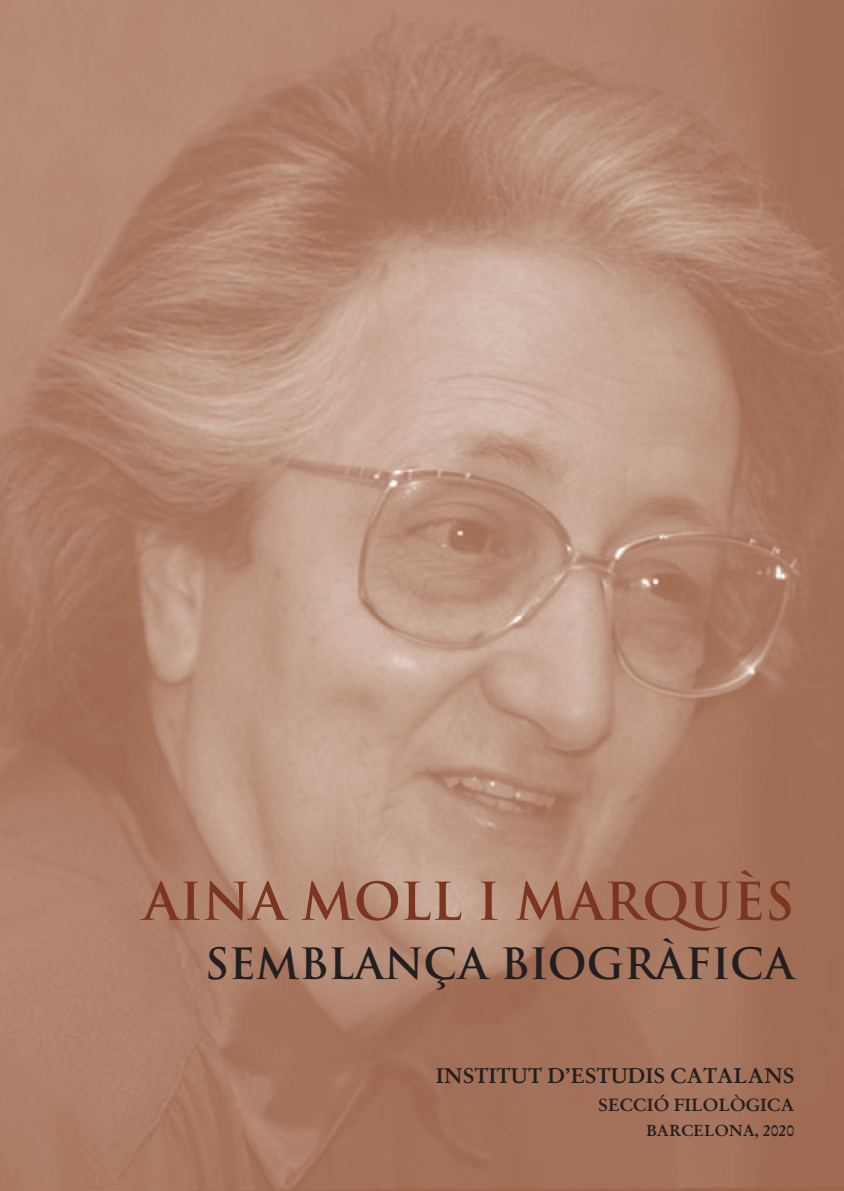
<style>
.page{position:relative;width:844px;height:1191px;background:#fff}
.page>*{position:absolute;margin:0;border:0;box-sizing:border-box;transform-origin:0 0}
.t1{font:700 50.75px "Trajan Pro";color:#7c351e}
.t2{font:700 42px "Trajan Pro";color:#231f20}
.t3{font:700 21px "Stempel Garamond";color:#231f20}
.t4{font:700 17.5px "Stempel Garamond";color:#231f20}
.t5{font:700 15.75px "Stempel Garamond";color:#231f20}
</style>
<div class="page">
<img style="left:0;top:0;width:843px;height:1190px">
<p class="t1" style="left:144px;top:869px;width:652px">AINA MOLL I MARQUÈS</p>
<p class="t2" style="left:205px;top:938px;width:591px">SEMBLANÇA BIOGRÀFICA</p>
<p class="t3" style="left:435px;top:1063px;width:360px">INSTITUT D’ESTUDIS CATALANS</p>
<p class="t4" style="left:598px;top:1094px;width:197px">SECCIÓ FILOLÒGICA</p>
<p class="t5" style="left:646px;top:1120px;width:149px">BARCELONA, 2020</p>
</div>
